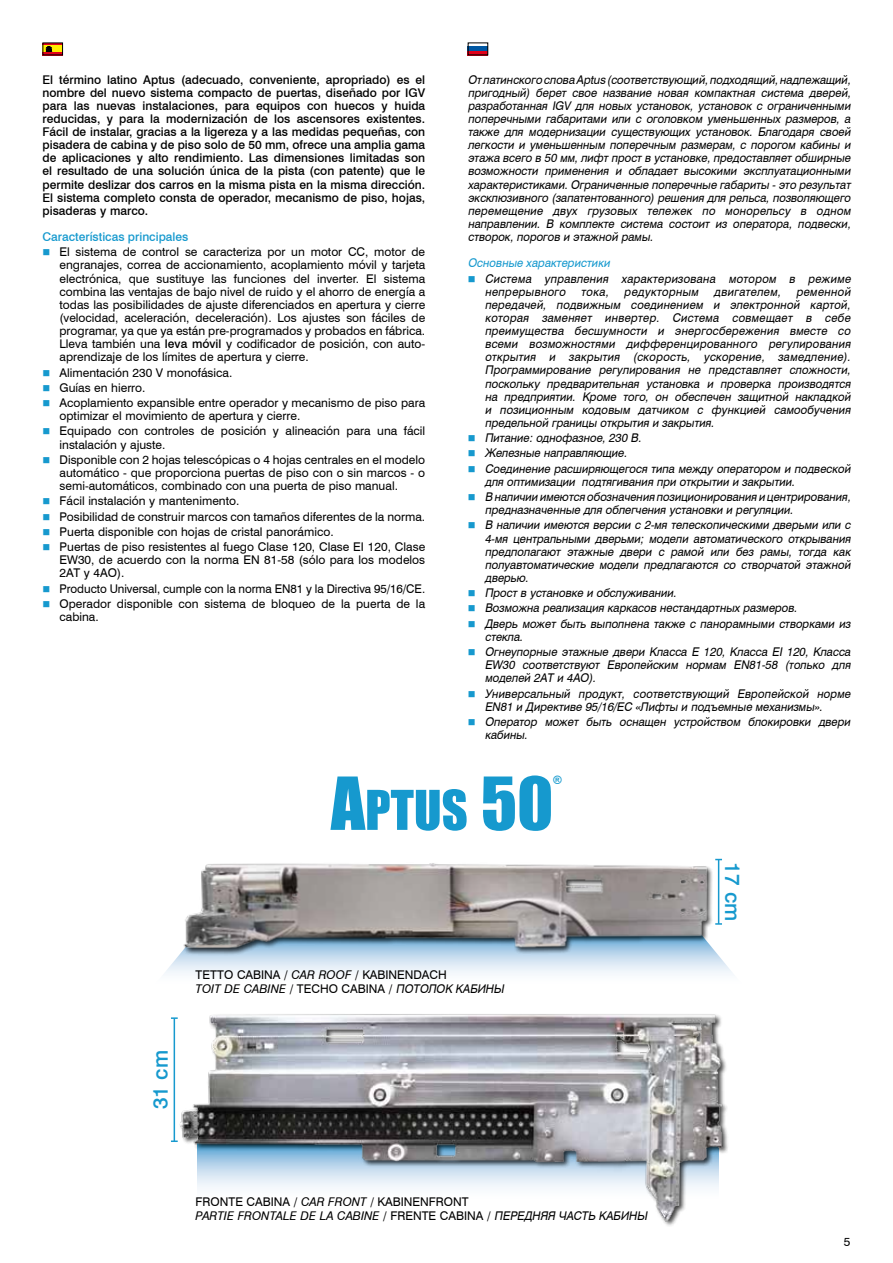
<style>
.page{position:relative;width:893px;height:1263px;background:#fff}
.page>*{position:absolute;margin:0;border:0;box-sizing:border-box;transform-origin:0 0}
.t1{font:50.7px "Impact";color:#1699ce}
.t2{font:500 21px "Swiss 721 BT";color:#1699ce}
.t3{font:italic 12px/13.2px "Swiss 721 Cyrillic BT";color:#000;scale:.95 1}
.t4{font:12px/13.2px "Swiss 721 BT";color:#000}
.t5{font:500 12px/13.2px "Swiss 721 BT";color:#000;text-align:justify}
.t6{font:500 12px "Swiss 721 BT";color:#1699ce}
.t7{font:italic 12px "Swiss 721 Cyrillic BT";color:#1699ce;scale:.95 1}
.t8{font:11.25px "Impact";color:#1699ce}
.s1{color:#1699ce}
.s2{font-weight:500}
.s3{font-size:67.5px}
.s4{font-style:italic}
.s5{font-family:"Swiss 721 Cyrillic BT";font-style:italic}
.s6{font-family:"Swiss 721 BT"}
.s7{font-family:"Swiss 721 BT";font-style:normal}
</style>
<div class="page">
<img style="left:179px;top:1014px;width:549px;height:211px">
<svg style="left:164px;top:952px;width:569px;height:22px"></svg>
<img style="left:164px;top:863px;width:552px;height:92px">
<hr style="left:718px;top:859px;width:1px;height:65px;background:#1699ce">
<svg style="left:715px;top:923px;width:7px;height:2px"></svg>
<hr style="left:174px;top:1018px;width:1px;height:123px;background:#1699ce">
<svg style="left:171px;top:1017px;width:7px;height:2px"></svg>
<svg style="left:171px;top:1140px;width:7px;height:2px"></svg>
<svg style="left:470px;top:46px;width:16px;height:1px"></svg>
<hr style="left:468px;top:47px;width:20px;height:4px;background:#0057a3">
<svg style="left:468px;top:51px;width:20px;height:4px"></svg>
<hr style="left:43px;top:52px;width:20px;height:3px;background:#e2001a">
<div style="left:43px;top:45px;width:20px;height:7px;background:#ffed00"></div>
<svg style="left:46px;top:46px;width:6px;height:6px"></svg>
<p class="t5" style="left:43px;top:73px;width:384px">El término latino Aptus (adecuado, conveniente, apropriado) es el nombre del nuevo sistema compacto de puertas, diseñado por IGV para las nuevas instalaciones, para equipos con huecos y huida reducidas, y para la modernización de los ascensores existentes.<br>Fácil de instalar, gracias a la ligereza y a las medidas pequeñas, con pisadera de cabina y de piso solo de 50 mm, ofrece una amplia gama de aplicaciones y alto rendimiento. Las dimensiones limitadas son el resultado de una solución única de la pista (con patente) que le permite deslizar dos carros en la misma pista en la misma dirección.<br>El sistema completo consta de operador, mecanismo de piso, hojas, pisaderas y marco.</p>
<p class="t6" style="left:43px;top:230px;width:147px">Características principales</p>
<p class="t4" style="left:60px;top:245px;width:367px;text-align:justify;text-indent:-17px"><span class="s1">■</span> El sistema de control se caracteriza por un motor CC, motor de engranajes, correa de accionamiento, acoplamiento móvil y tarjeta electrónica, que sustituye las funciones del inverter. El sistema combina las ventajas de bajo nivel de ruido y el ahorro de energía a todas las posibilidades de ajuste diferenciados en apertura y cierre (velocidad, aceleración, deceleración). Los ajustes son fáciles de programar, ya que ya están pre-programados y probados en fábrica.<br>Lleva también una <span class="s2">leva móvil</span> y codificador de posición, con auto&shy;aprendizaje de los límites de apertura y cierre.</p>
<p class="t4" style="left:43px;top:366px;width:191px"><span class="s1">■</span> Alimentación 230 V monofásica.</p>
<p class="t4" style="left:43px;top:381px;width:105px"><span class="s1">■</span> Guías en hierro.</p>
<p class="t4" style="left:60px;top:396px;width:367px;text-indent:-17px"><span class="s1">■</span> Acoplamiento expansible entre operador y mecanismo de piso para optimizar el movimiento de apertura y cierre.</p>
<p class="t4" style="left:60px;top:424px;width:367px;text-indent:-17px"><span class="s1">■</span> Equipado con controles de posición y alineación para una fácil instalación y ajuste.</p>
<p class="t4" style="left:60px;top:453px;width:367px;text-align:justify;text-indent:-17px"><span class="s1">■</span> Disponible con 2 hojas telescópicas o 4 hojas centrales en el modelo automático - que proporciona puertas de piso con o sin marcos - o semi-automáticos, combinado con una puerta de piso manual.</p>
<p class="t4" style="left:43px;top:494px;width:198px"><span class="s1">■</span> Fácil instalación y mantenimento.</p>
<p class="t4" style="left:43px;top:510px;width:384px"><span class="s1">■</span> Posibilidad de construir marcos con tamaños diferentes de la norma.</p>
<p class="t4" style="left:43px;top:525px;width:293px"><span class="s1">■</span> Puerta disponible con hojas de cristal panorámico.</p>
<p class="t4" style="left:60px;top:540px;width:367px;text-align:justify;text-indent:-17px"><span class="s1">■</span> Puertas de piso resistentes al fuego Clase 120, Clase EI 120, Clase EW30, de acuerdo con la norma EN 81-58 (sólo para los modelos 2AT y 4AO).</p>
<p class="t4" style="left:43px;top:582px;width:384px"><span class="s1">■</span> Producto Universal, cumple con la norma EN81 y la Directiva 95/16/CE.</p>
<p class="t4" style="left:60px;top:597px;width:367px;text-indent:-17px"><span class="s1">■</span> Operador disponible con sistema de bloqueo de la puerta de la cabina.</p>
<p class="t3" style="left:468px;top:73px;width:407px;text-align:justify">Отлатинского слова Aptus (соответствующий,подходящий,надлежащий, пригодный) берет свое название новая компактная система дверей, разработанная IGV для новых установок, установок с ограниченными поперечными габаритами или с оголовком уменьшенных размеров, а также для модернизации существующих установок. Благодаря своей легкости и уменьшенным поперечным размерам, с порогом кабины и этажа всего в 50 мм,лифтпроств установке,предоставляетобширные возможности применения и обладает высокими эксплуатационными характеристиками.Ограниченные поперечные габариты -это результат эксклюзивного (запатентованного) решения для рельса, позволяющего перемещение двух грузовых тележек по монорельсу в одном направлении. В комплекте система состоит из оператора, подвески, створок, порогов и этажной рамы.</p>
<p class="t7" style="left:468px;top:256px;width:154px">Основные характеристики</p>
<p class="t3" style="left:485px;top:272px;width:389px;text-align:justify;text-indent:-17px"><span class="s1">■</span> Система управления характеризована мотором в режиме непрерывного тока, редукторным двигателем, ременной передачей, подвижным соединением и электронной картой, которая заменяет инвертер. Система совмещает в себе преимущества бесшумности и энергосбережения вместе со всеми возможностями дифференцированного регулирования открытия и закрытия (скорость, ускорение, замедление).<br>Программирование регулирования не представляет сложности, поскольку предварительная установка и проверка производятся на предприятии. Кроме того, он обеспечен защитной накладкой и позиционным кодовым датчиком с функцией самообучения предельной границы открытия и закрытия.</p>
<p class="t3" style="left:468px;top:431px;width:187px"><span class="s1">■</span> Питание: однофазное, 230 В.</p>
<p class="t3" style="left:468px;top:446px;width:172px"><span class="s1">■</span> Железные направляющие.</p>
<p class="t3" style="left:485px;top:462px;width:389px;text-indent:-17px"><span class="s1">■</span> Соединение расширяющегося типа между оператором и подвеской для оптимизации подтягивания при открытии и закрытии.</p>
<p class="t3" style="left:485px;top:490px;width:389px;text-indent:-17px"><span class="s1">■</span> В наличии имеются обозначения позиционирования и центрирования, предназначенные для облегчения установки и регуляции.</p>
<p class="t3" style="left:485px;top:518px;width:389px;text-align:justify;text-indent:-17px"><span class="s1">■</span> В наличии имеются версии с 2-мя телескопическими дверьми или с 4-мя центральными дверьми; модели автоматического открывания предполагают этажные двери с рамой или без рамы, тогда как полуавтоматические модели предлагаются со створчатой этажной дверью.</p>
<p class="t3" style="left:468px;top:586px;width:224px"><span class="s1">■</span> Прост в установке и обслуживании.</p>
<p class="t3" style="left:468px;top:601px;width:351px"><span class="s1">■</span> Возможна реализация каркасов нестандартных размеров.</p>
<p class="t3" style="left:485px;top:617px;width:389px;text-indent:-17px"><span class="s1">■</span> Дверь может быть выполнена также с панорамными створками из стекла.</p>
<p class="t3" style="left:485px;top:645px;width:389px;text-align:justify;text-indent:-17px"><span class="s1">■</span> Огнеупорные этажные двери Класса E 120, Класса EI 120, Класса EW30 соответствуют Европейским нормам EN81-58 (только для моделей 2AT и 4AO).</p>
<p class="t3" style="left:485px;top:687px;width:389px;text-indent:-17px"><span class="s1">■</span> Универсальный продукт, соответствующий Европейской норме<br>EN81 и Директиве 95/16/ЕС «Лифты и подъемные механизмы».</p>
<p class="t3" style="left:485px;top:715px;width:389px;text-indent:-17px"><span class="s1">■</span> Оператор может быть оснащен устройством блокировки двери кабины.</p>
<h1 class="t1" style="left:331px;top:771px;width:224px"><span class="s3">A</span>ptus <span class="s3">50</span></h1>
<p class="t8" style="left:553px;top:771px;width:10px">®</p>
<h2 class="t2" style="left:148px;top:1109px;width:61px;rotate:-90deg">31 cm</h2>
<p class="t4" style="left:196px;top:967px;width:133px">TETTO CABINA / <span class="s4">CAR ROO</span></p>
<p class="t4" style="left:196px;top:967px;width:312px;line-height:14.4px;text-indent:149px"><span class="s4">F</span> / KABINENDACH<br><span class="s4">TOIT DE CABINE</span> / TECHO CABINA / <span class="s5">ПОТОЛОК КАБИНЫ</span></p>
<p class="t4" style="left:196px;top:1194px;width:274px;line-height:14.4px">FRONTE CABINA / <span class="s4">CAR FRONT</span> / KABINENFRONT<br><span class="s4">PARTIE FRONTALE</span></p>
<p class="t3" style="left:300px;top:1209px;width:369px"><span class="s6">DE LA CA B INE</span> <span class="s7">/ F R E N T E CA B I N A /</span> ПЕРЕДНЯЯ ЧАСТЬ КАБИНЫ</p>
<h2 class="t2" style="left:745px;top:862px;width:61px;rotate:90deg">17 cm</h2>
<p class="t4" style="left:844px;top:1235px;width:8px">5</p>
</div>
